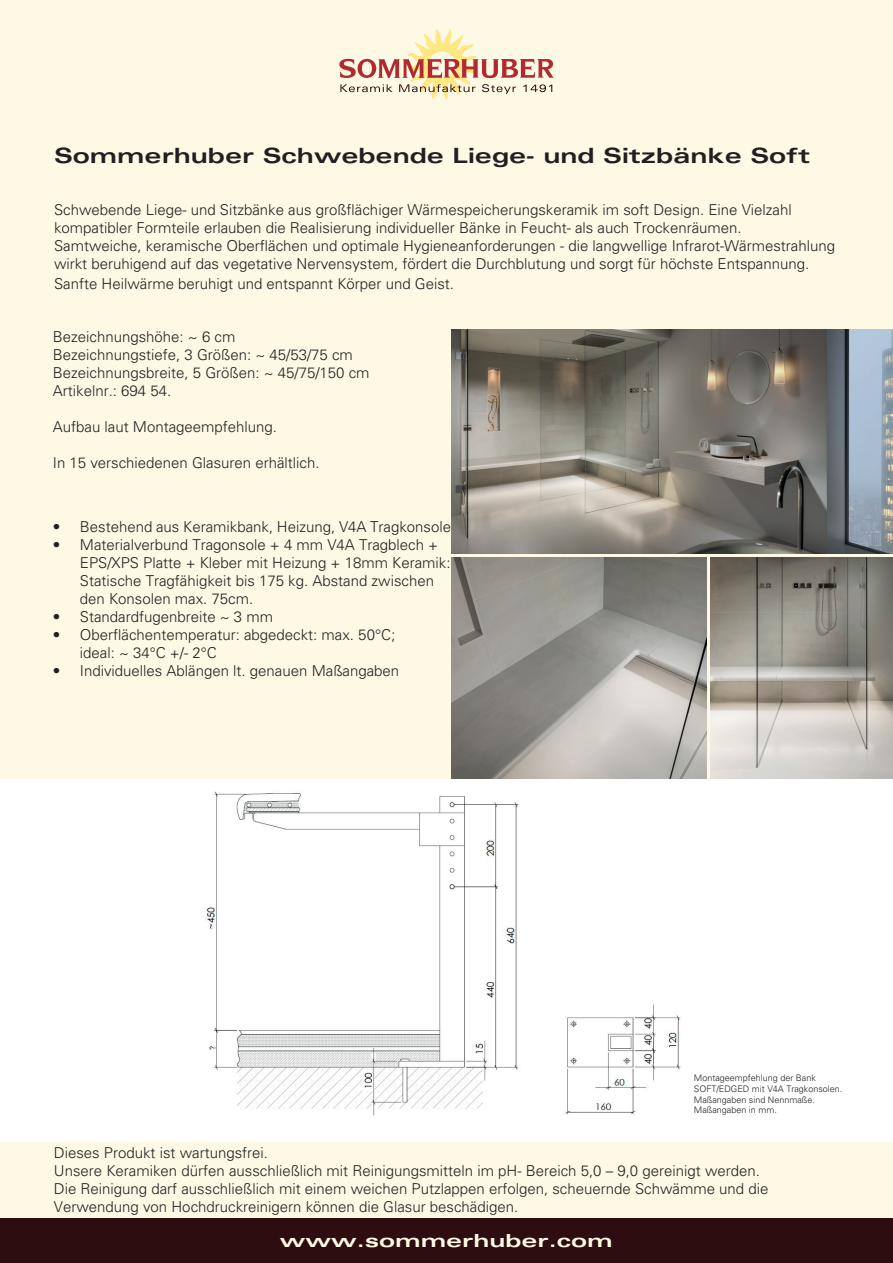
<style>
.page{position:relative;width:893px;height:1263px;background:#fff}
.page>*{position:absolute;margin:0;border:0;box-sizing:border-box;transform-origin:0 0}
.t1{font:700 expanded 21px "Univers LT";color:#231f20;scale:1.1 1}
.t2{font:700 expanded 18px "Univers LT";color:#fef9e5;scale:1.2 1}
.t3{font:300 15px/18px "Univers LT";color:#231f20}
.t4{font:300 9px/10.8px "Univers LT";color:#231f20}
</style>
<div class="page">
<div style="left:0;top:1142px;width:893px;height:76px;background:#fef9e5"></div>
<div style="left:0;top:0;width:893px;height:778px;background:#fef9e5"></div>
<svg style="left:339px;top:29px;width:215px;height:70px"></svg>
<img style="left:451px;top:330px;width:442px;height:224px">
<div style="left:0;top:1218px;width:893px;height:45px;background:#2d0d0f"></div>
<img style="left:451px;top:557px;width:256px;height:221px">
<img style="left:711px;top:557px;width:182px;height:221px">
<img style="left:201px;top:791px;width:480px;height:325px">
<h1 class="t1" style="left:54px;top:144px;width:689px">Sommerhuber Schwebende Liege- und Sitzbänke Soft</h1>
<p class="t3" style="left:54px;top:201px;width:783px">Schwebende Liege- und Sitzbänke aus großflächiger Wärmespeicherungskeramik im soft Design. Eine Vielzahl kompatibler Formteile erlauben die Realisierung individueller Bänke in Feucht- als auch Trockenräumen.<br>Samtweiche, keramische Oberflächen und optimale Hygieneanforderungen - die langwellige Infrarot-Wärmestrahlung wirkt beruhigend auf das vegetative Nervensystem, fördert die Durchblutung und sorgt für höchste Entspannung.</p>
<p class="t3" style="left:54px;top:275px;width:402px">Sanfte Heilwärme beruhigt und entspannt Körper und Geist.</p>
<p class="t3" style="left:53px;top:327px;width:318px">Bezeichnungshöhe: ~ 6 cm<br>Bezeichnungstiefe, 3 Größen: ~ 45/53/75 cm Bezeichnungsbreite, 5 Größen: ~ 45/75/150 cm Artikelnr.: 694 54.</p>
<p class="t3" style="left:53px;top:417px;width:226px">Aufbau laut Montageempfehlung.</p>
<p class="t3" style="left:53px;top:453px;width:268px">In 15 verschiedenen Glasuren erhältlich.</p>
<p class="t3" style="left:53px;top:517px;width:400px">• Bestehend aus Keramikbank, Heizung, V4A Tragkonsole</p>
<p class="t3" style="left:80px;top:535px;width:372px;text-indent:-27px">• Materialverbund Tragonsole + 4 mm V4A Tragblech + EPS/XPS Platte + Kleber mit Heizung + 18mm Keramik:<br>Statische Tragfähigkeit bis 175 kg. Abstand zwischen den Konsolen max. 75cm.</p>
<p class="t3" style="left:53px;top:607px;width:222px">• Standardfugenbreite ~ 3 mm</p>
<p class="t3" style="left:80px;top:625px;width:317px;text-indent:-27px">• Oberflächentemperatur: abgedeckt: max. 50°C; ideal: ~ 34°C +/- 2°C</p>
<p class="t3" style="left:53px;top:661px;width:348px">• Individuelles Ablängen lt. genauen Maßangaben</p>
<p class="t4" style="left:694px;top:1072px;width:150px">Montageempfehlung der Bank<br>SOFT/EDGED mit V4A Tragkonsolen.<br>Maßangaben sind Nennmaße.<br>Maßangaben in mm.</p>
<p class="t3" style="left:54px;top:1144px;width:716px">Dieses Produkt ist wartungsfrei.<br>Unsere Keramiken dürfen ausschließlich mit Reinigungsmitteln im pH- Bereich 5,0 – 9,0 gereinigt werden.<br>Die Reinigung darf ausschließlich mit einem weichen Putzlappen erfolgen, scheuernde Schwämme und die Verwendung von Hochdruckreinigern können die Glasur beschädigen.</p>
<p class="t2" style="left:280px;top:1230px;width:279px">www.sommerhuber.com</p>
</div>
